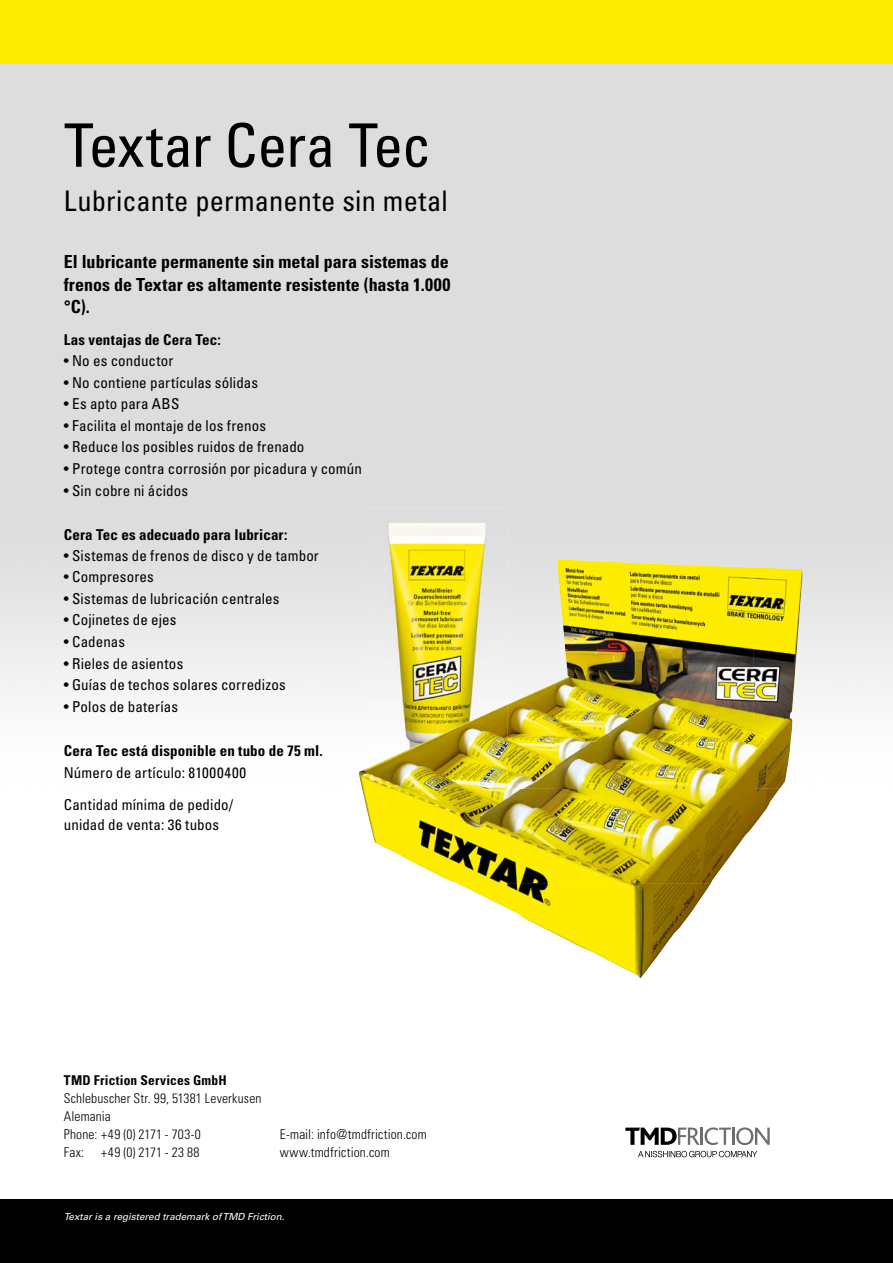
<style>
.page{position:relative;width:893px;height:1263px;background:#fff}
.page>*{position:absolute;margin:0;border:0;box-sizing:border-box;transform-origin:0 0}
.t1{font:condensed 60px "Univers LT Std";letter-spacing:-.02em;color:#000}
.t2{font:condensed 28.5px "Univers LT Std";letter-spacing:.005em;color:#000}
.t3{font:700 condensed 18px/22.5px "Univers LT Std";letter-spacing:.005em;color:#000;text-align:justify}
.t4{font:condensed 15px/32.2px "Univers LT Std";letter-spacing:.01em;color:#000}
.t5{font:700 condensed 15px "Univers LT Std";letter-spacing:.01em;color:#000}
.t6{font:300 condensed 13.5px/18px "Univers LT Std";letter-spacing:.01em;color:#000}
.t7{font:700 condensed 13.5px "Univers LT Std";letter-spacing:.02em;color:#000}
.t8{font:italic 9.75px "Univers LT Std";color:#fff}
</style>
<div class="page">
<div style="left:0;top:0;width:893px;height:64px;background:#ffed00"></div>
<div style="left:0;top:1199px;width:893px;height:64px;background:#000"></div>
<svg style="left:625px;top:1127px;width:145px;height:18px"></svg>
<svg style="left:638px;top:1151px;width:119px;height:6px"></svg>
<img style="left:366px;top:508px;width:142px;height:196px">
<img style="left:362px;top:789px;width:417px;height:94px">
<img style="left:457px;top:883px;width:254px;height:48px">
<img style="left:548px;top:930px;width:129px;height:48px">
<img style="left:556px;top:559px;width:197px;height:230px">
<img style="left:753px;top:567px;width:49px;height:222px">
<img style="left:508px;top:682px;width:48px;height:107px">
<img style="left:359px;top:768px;width:7px;height:21px">
<img style="left:366px;top:704px;width:142px;height:87px">
<h1 class="t1" style="left:64px;top:107px;width:369px">Textar Cera Tec</h1>
<h2 class="t2" style="left:64px;top:183px;width:385px">Lubricante permanente sin metal</h2>
<p class="t3" style="left:64px;top:250px;width:388px">El lubricante permanente sin metal para sistemas de frenos de Textar es altamente resistente (hasta 1.000 °C).</p>
<p class="t5" style="left:64px;top:331px;width:159px">Las ventajas de Cera Tec:</p>
<p class="t4" style="left:64px;top:344px;width:111px">• No es conductor</p>
<p class="t4" style="left:64px;top:366px;width:196px">• No contiene partículas sólidas</p>
<p class="t4" style="left:64px;top:387px;width:117px">• Es apto para ABS</p>
<p class="t4" style="left:64px;top:409px;width:204px">• Facilita el montaje de los frenos</p>
<p class="t4" style="left:64px;top:431px;width:242px">• Reduce los posibles ruidos de frenado</p>
<p class="t4" style="left:64px;top:452px;width:300px">• Protege contra corrosión por picadura y común</p>
<p class="t4" style="left:64px;top:474px;width:126px">• Sin cobre ni ácidos</p>
<p class="t5" style="left:64px;top:526px;width:225px">Cera Tec es adecuado para lubricar:</p>
<p class="t4" style="left:64px;top:539px;width:257px">• Sistemas de frenos de disco y de tambor</p>
<p class="t4" style="left:64px;top:560px;width:92px">• Compresores</p>
<p class="t4" style="left:64px;top:582px;width:217px">• Sistemas de lubricación centrales</p>
<p class="t4" style="left:64px;top:604px;width:114px">• Cojinetes de ejes</p>
<p class="t4" style="left:64px;top:625px;width:63px">• Cadenas</p>
<p class="t4" style="left:64px;top:647px;width:121px">• Rieles de asientos</p>
<p class="t4" style="left:64px;top:669px;width:223px">• Guías de techos solares corredizos</p>
<p class="t4" style="left:64px;top:690px;width:116px">• Polos de baterías</p>
<p class="t5" style="left:64px;top:742px;width:261px">Cera Tec está disponible en tubo de 75 ml.</p>
<p class="t4" style="left:64px;top:756px;width:184px">Número de artículo: 81000400<br>Cantidad mínima de pedido/</p>
<p class="t4" style="left:64px;top:808px;width:157px">unidad de venta: 36 tubos</p>
<p class="t7" style="left:64px;top:1072px;width:165px">TMD Friction Services GmbH</p>
<p class="t6" style="left:64px;top:1089px;width:199px">Schlebuscher Str. 99, 51381 Leverkusen<br>Alemania<br>Phone: +49 (0) 2171 - 703-0</p>
<p class="t6" style="left:280px;top:1125px;width:148px">E-mail: info@tmdfriction.com</p>
<p class="t6" style="left:64px;top:1143px;width:22px">Fax:</p>
<p class="t6" style="left:101px;top:1143px;width:100px">+49 (0) 2171 - 23 88</p>
<p class="t6" style="left:280px;top:1143px;width:111px">www.tmdfriction.com</p>
<p class="t8" style="left:64px;top:1211px;width:222px">Textar is a registered trademark of TMD Friction.</p>
</div>
